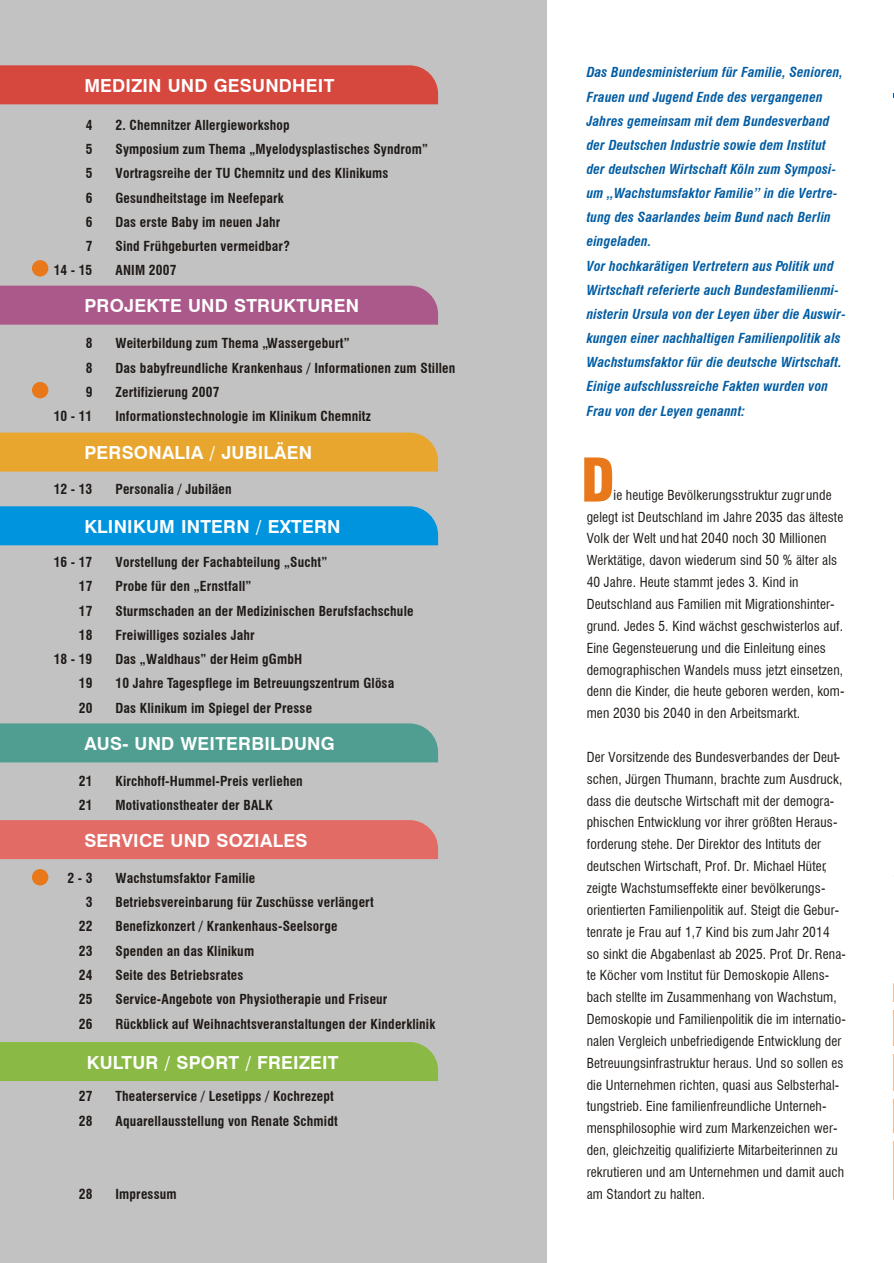
<style>
.page{position:relative;width:894px;height:1263px;background:#fff}
.page>*{position:absolute;margin:0;border:0;box-sizing:border-box;transform-origin:0 0}
.t1{font:58.65px "Swis 721 Blk Cn BT";color:#e8781a}
.t2{font:700 18px "Swis 721 BT";letter-spacing:.015em;color:#fff}
.t3{font:13.5px/21.9px "Swis 721 Cn BT";letter-spacing:.01em;color:#1f1a17}
.t4{font:700 13.5px/24.3px "Swis 721 Cn BT";letter-spacing:.015em;color:#1f1a17}
.t5{font:italic 700 13.5px/24.2px "Swis 721 Cn BT";letter-spacing:.01em;color:#005ca3}
</style>
<div class="page">
<svg style="left:893px;top:983px;width:1px;height:217px"></svg>
<div style="left:0;top:0;width:547px;height:1263px;background:#c2c2c2"></div>
<div style="left:0;top:65px;width:438px;height:39px;background:#d6473d"></div>
<div style="left:0;top:286px;width:438px;height:39px;background:#ab598a"></div>
<div style="left:0;top:506px;width:438px;height:39px;background:#0094de"></div>
<div style="left:0;top:433px;width:438px;height:39px;background:#e8a62e"></div>
<div style="left:0;top:820px;width:438px;height:39px;background:#e36b66"></div>
<div style="left:0;top:1042px;width:438px;height:39px;background:#8aba45"></div>
<div style="left:32px;top:260px;width:16px;height:17px;background:#e8781a;border-radius:50%"></div>
<div style="left:32px;top:382px;width:16px;height:16px;background:#e8781a;border-radius:50%"></div>
<div style="left:32px;top:869px;width:16px;height:16px;background:#e8781a;border-radius:50%"></div>
<div style="left:0;top:723px;width:438px;height:39px;background:#4f9e91"></div>
<h2 class="t2" style="left:84px;top:78px;width:252px">MEDIZIN UND GESUNDHEIT</h2>
<p class="t4" style="left:54px;top:114px;width:40px;text-align:right">4<br>5<br>5<br>6<br>6<br>7<br>14 - 15</p>
<p class="t4" style="left:115px;top:114px;width:314px">2. Chemnitzer Allergieworkshop<br>Symposium zum Thema „Myelodysplastisches Syndrom” Vortragsreihe der TU Chemnitz und des Klinikums Gesundheitstage im Neefepark<br>Das erste Baby im neuen Jahr<br>Sind Frühgeburten vermeidbar?<br>ANIM 2007</p>
<h2 class="t2" style="left:84px;top:299px;width:276px">PROJEKTE UND STRUKTUREN</h2>
<p class="t4" style="left:54px;top:333px;width:40px;text-align:right">8<br>8<br>9<br>10 - 11</p>
<p class="t4" style="left:115px;top:333px;width:341px">Weiterbildung zum Thema „Wassergeburt”<br>Das babyfreundliche Krankenhaus / Informationen zum Stillen Zertifizierung 2007<br>Informationstechnologie im Klinikum Chemnitz</p>
<h2 class="t2" style="left:84px;top:446px;width:229px">PERSONALIA / JUBILÄEN</h2>
<p class="t4" style="left:54px;top:478px;width:40px">12 - 13</p>
<p class="t4" style="left:115px;top:478px;width:118px">Personalia / Jubiläen</p>
<h2 class="t2" style="left:84px;top:519px;width:258px">KLINIKUM INTERN / EXTERN</h2>
<p class="t4" style="left:54px;top:551px;width:40px;text-align:right">16 - 17<br>17<br>17<br>18<br>18 - 19<br>19<br>20</p>
<p class="t4" style="left:115px;top:551px;width:300px">Vorstellung der Fachabteilung „Sucht”<br>Probe für den „Ernstfall”<br>Sturmschaden an der Medizinischen Berufsfachschule Freiwilliges soziales Jahr<br>Das „Waldhaus” der Heim gGmbH<br>10 Jahre Tagespflege im Betreuungszentrum Glösa Das Klinikum im Spiegel der Presse</p>
<h2 class="t2" style="left:84px;top:736px;width:252px">AUS- UND WEITERBILDUNG</h2>
<p class="t4" style="left:79px;top:770px;width:15px">21<br>21</p>
<p class="t4" style="left:115px;top:770px;width:189px">Kirchhoff-Hummel-Preis verliehen<br>Motivationstheater der BALK</p>
<h2 class="t2" style="left:84px;top:833px;width:225px">SERVICE UND SOZIALES</h2>
<p class="t4" style="left:68px;top:867px;width:27px;text-align:right">2 - 3<br>3<br>22<br>23<br>24<br>25<br>26</p>
<p class="t4" style="left:115px;top:867px;width:321px">Wachstumsfaktor Familie<br>Betriebsvereinbarung für Zuschüsse verlängert Benefizkonzert / Krankenhaus-Seelsorge<br>Spenden an das Klinikum<br>Seite des Betriebsrates<br>Service-Angebote von Physiotherapie und Friseur Rückblick auf Weihnachtsveranstaltungen der Kinderklinik</p>
<h2 class="t2" style="left:87px;top:1055px;width:253px">KULTUR / SPORT / FREIZEIT</h2>
<p class="t4" style="left:79px;top:1086px;width:15px">27<br>28</p>
<p class="t4" style="left:115px;top:1086px;width:224px">Theaterservice / Lesetipps / Kochrezept<br>Aquarellausstellung von Renate Schmidt</p>
<p class="t4" style="left:79px;top:1183px;width:15px">28</p>
<p class="t4" style="left:115px;top:1183px;width:63px">Impressum</p>
<p class="t5" style="left:587px;top:62px;width:261px">Das Bundesministerium für Familie, Senioren, Frauen und Jugend Ende des vergangenen Jahres gemeinsam mit dem Bundesverband der Deutschen Industrie sowie dem Institut der deutschen Wirtschaft Köln zum Symposi&shy;um „Wachstumsfaktor Familie” in die Vertre&shy;tung des Saarlandes beim Bund nach Berlin eingeladen.<br>Vor hochkarätigen Vertretern aus Politik und Wirtschaft referierte auch Bundesfamilienmi&shy;nisterin Ursula von der Leyen über die Auswir&shy;kungen einer nachhaltigen Familienpolitik als Wachstumsfaktor für die deutsche Wirtschaft.<br>Einige aufschlussreiche Fakten wurden von Frau von der Leyen genannt:</p>
<h1 class="t1" style="left:581px;top:457px;width:36px">D</h1>
<p class="t3" style="left:587px;top:485px;width:260px;text-indent:27px">ie heutige Bevölkerungsstruktur zugr unde gelegt ist Deutschland im Jahre 2035 das älteste Volk der Welt und hat 2040 noch 30 Millionen Werktätige, davon wiederum sind 50 % älter als 40 Jahre. Heute stammt jedes 3. Kind in Deutschland aus Familien mit Migrationshinter&shy;grund. Jedes 5. Kind wächst geschwisterlos auf.<br>Eine Gegensteuerung und die Einleitung eines demographischen Wandels muss jetzt einsetzen, denn die Kinder, die heute geboren werden, kom&shy;men 2030 bis 2040 in den Arbeitsmarkt.</p>
<p class="t3" style="left:587px;top:747px;width:261px">Der Vorsitzende des Bundesverbandes der Deut&shy;schen, Jürgen Thumann, brachte zum Ausdruck, dass die deutsche Wirtschaft mit der demogra&shy;phischen Entwicklung vor ihrer größten Heraus&shy;forderung stehe. Der Direktor des Intituts der deutschen Wirtschaft, Prof. Dr. Michael Hüter, zeigte Wachstumseffekte einer bevölkerungs&shy;orientierten Familienpolitik auf. Steigt die Gebur&shy;tenrate je Frau auf 1,7 Kind bis zum Jahr 2014<br>so sinkt die Abgabenlast ab 2025. Prof. Dr. Rena&shy;te Köcher vom Institut für Demoskopie Allens&shy;bach stellte im Zusammenhang von Wachstum, Demoskopie und Familienpolitik die im internatio&shy;nalen Vergleich unbefriedigende Entwicklung der Betreuungsinfrastruktur heraus. Und so sollen es die Unternehmen richten, quasi aus Selbsterhal&shy;tungstrieb. Eine familienfreundliche Unterneh&shy;mensphilosophie wird zum Markenzeichen wer&shy;den, gleichzeitig qualifizierte Mitarbeiterinnen zu rekrutieren und am Unternehmen und damit auch am Standort zu halten.</p>
</div>
